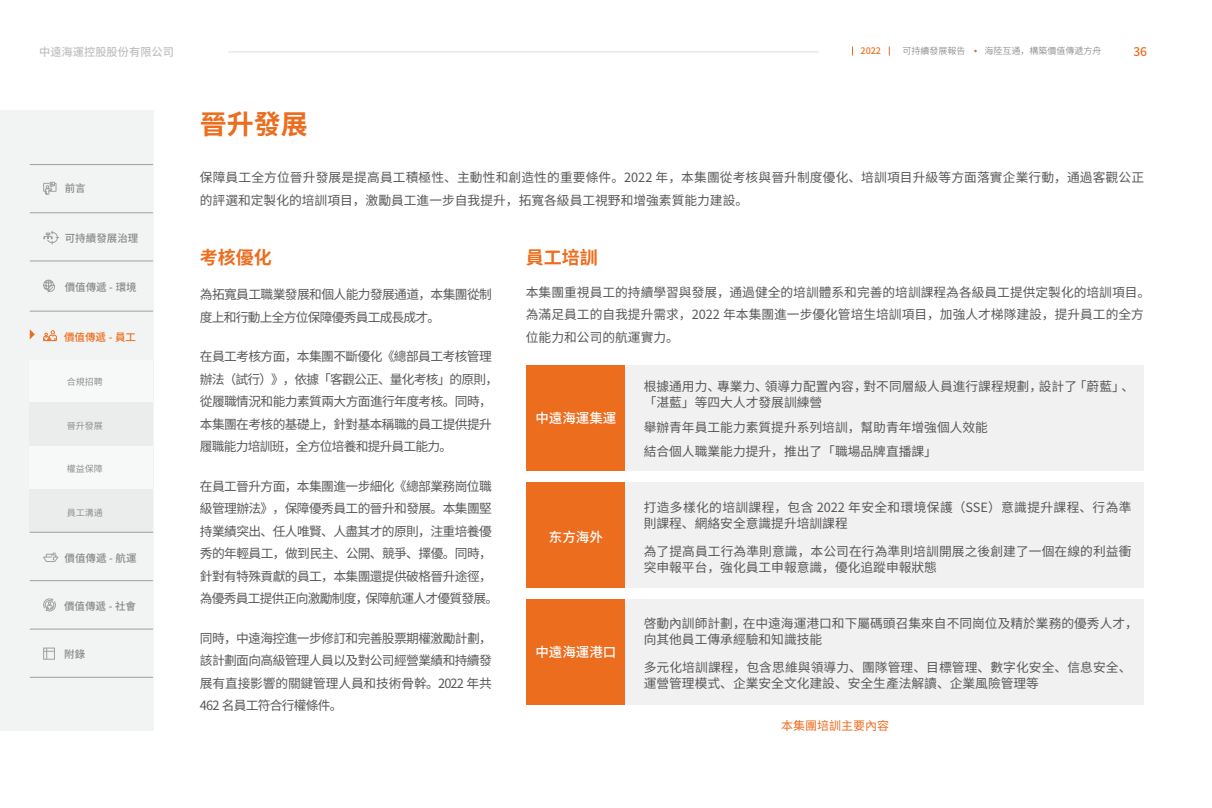
<style>
.page{position:relative;width:1212px;height:808px;background:#fff}
.page>*{position:absolute;margin:0;border:0;box-sizing:border-box;transform-origin:0 0}
.t1{font:700 27px "Source Han Sans SC";color:#ed6d1f}
.t2{font:700 18px "Source Han Sans SC";color:#ed6d1f}
.t3{font:500 13.5px "Source Han Sans SC";color:#fff}
.t4{font:12.75px/22.5px "Source Han Sans SC";color:#595757}
.t5{font:12.75px/22.5px "Source Han Sans SC";letter-spacing:-.045em;color:#595757}
.t6{font:12.75px/16.5px "Source Han Sans SC";letter-spacing:.03em;color:#595757}
.t7{font:12px "Source Han Sans SC";color:#ed6d1f}
.t8{font:500 12px "Source Han Sans SC";color:#ed6d1f}
.t9{font:500 11.25px "Source Han Sans SC";color:#bfc0c0}
.t10{font:500 10.5px "Source Han Sans SC";color:#898989}
.t11{font:500 10.5px "Source Han Sans SC";color:#ed6d1f}
.t12{font:300 9px "Source Han Sans SC";color:#727171}
.t13{font:9px "Source Han Sans SC";color:#898989}
.t14{font:500 9px "Source Han Sans SC";color:#ed6d1f}
</style>
<div class="page">
<div style="left:0;top:110px;width:153px;height:621px;background:#f2f3f3"></div>
<div style="left:30px;top:360px;width:123px;height:42px;background:#f7f8f8"></div>
<div style="left:30px;top:446px;width:123px;height:43px;background:#f7f8f8"></div>
<div style="left:30px;top:402px;width:123px;height:44px;background:#ebecec"></div>
<div style="left:30px;top:489px;width:123px;height:43px;background:#ebecec"></div>
<hr style="left:30px;top:164px;width:123px;height:1px;background:#9fa0a0">
<hr style="left:30px;top:532px;width:123px;height:1px;background:#9fa0a0">
<hr style="left:30px;top:580px;width:123px;height:1px;background:#9fa0a0">
<hr style="left:30px;top:629px;width:123px;height:1px;background:#9fa0a0">
<hr style="left:30px;top:677px;width:123px;height:1px;background:#9fa0a0">
<svg style="left:43px;top:182px;width:13px;height:13px"></svg>
<svg style="left:43px;top:598px;width:13px;height:14px"></svg>
<svg style="left:43px;top:553px;width:15px;height:9px"></svg>
<hr style="left:30px;top:261px;width:123px;height:1px;background:#9fa0a0">
<svg style="left:30px;top:329px;width:5px;height:10px"></svg>
<svg style="left:43px;top:280px;width:12px;height:13px"></svg>
<hr style="left:30px;top:311px;width:123px;height:1px;background:#9fa0a0">
<svg style="left:43px;top:330px;width:14px;height:11px"></svg>
<hr style="left:30px;top:212px;width:123px;height:1px;background:#9fa0a0">
<svg style="left:43px;top:230px;width:17px;height:15px"></svg>
<div style="left:43px;top:648px;width:12px;height:11px;border:1px solid #9fa0a0"></div>
<svg style="left:44px;top:648px;width:11px;height:11px"></svg>
<hr style="left:228px;top:52px;width:591px;height:1px;background:#dcdddd">
<div style="left:625px;top:366px;width:519px;height:105px;background:#f2f1f1"></div>
<div style="left:625px;top:482px;width:519px;height:105px;background:#f2f1f1"></div>
<div style="left:625px;top:600px;width:519px;height:105px;background:#f2f1f1"></div>
<div style="left:526px;top:366px;width:99px;height:105px;background:#ed6d1f"></div>
<div style="left:526px;top:482px;width:99px;height:105px;background:#ed6d1f"></div>
<div style="left:526px;top:600px;width:99px;height:105px;background:#ed6d1f"></div>
<p class="t9" style="left:39px;top:45px;width:136px">中遠海運控股股份有限公司</p>
<p class="t14" style="left:860px;top:46px;width:22px">2022</p>
<p class="t12" style="left:902px;top:46px;width:64px">可持續發展報告</p>
<p class="t12" style="left:984px;top:46px;width:118px">海陸互通，構築價值傳遞方舟</p>
<p class="t8" style="left:1133px;top:45px;width:15px">36</p>
<p class="t10" style="left:65px;top:182px;width:22px">前言</p>
<p class="t10" style="left:65px;top:232px;width:75px">可持續發展治理</p>
<p class="t10" style="left:65px;top:281px;width:73px">價值傳遞 - 環境</p>
<p class="t11" style="left:64px;top:331px;width:73px">價值傳遞 - 員工</p>
<p class="t13" style="left:67px;top:377px;width:37px">合規招聘</p>
<p class="t13" style="left:67px;top:420px;width:37px">晉升發展</p>
<p class="t13" style="left:67px;top:464px;width:37px">權益保障</p>
<p class="t13" style="left:67px;top:507px;width:37px">員工溝通</p>
<p class="t10" style="left:65px;top:552px;width:73px">價值傳遞 - 航運</p>
<p class="t10" style="left:64px;top:600px;width:73px">價值傳遞 - 社會</p>
<p class="t10" style="left:64px;top:649px;width:22px">附錄</p>
<h1 class="t1" style="left:200px;top:109px;width:109px">晉升發展</h1>
<p class="t4" style="left:200px;top:166px;width:946px">保障員工全方位晉升發展是提高員工積極性、主動性和創造性的重要條件。2022 年，本集團從考核與晉升制度優化、培訓項目升級等方面落實企業行動，通過客觀公正的評選和定製化的培訓項目，激勵員工進一步自我提升，拓寬各級員工視野和增強素質能力建設。</p>
<h2 class="t2" style="left:200px;top:248px;width:73px">考核優化</h2>
<p class="t5" style="left:200px;top:283px;width:294px">為拓寬員工職業發展和個人能力發展通道，本集團從制度上和行動上全方位保障優秀員工成長成才。</p>
<p class="t5" style="left:200px;top:345px;width:300px">在員工考核方面，本集團不斷優化《總部員工考核管理辦法（試行）》，依據「客觀公正、量化考核」的原則，從履職情況和能力素質兩大方面進行年度考核。同時，本集團在考核的基礎上，針對基本稱職的員工提供提升履職能力培訓班，全方位培養和提升員工能力。</p>
<p class="t5" style="left:200px;top:475px;width:300px">在員工晉升方面，本集團進一步細化《總部業務崗位職級管理辦法》，保障優秀員工的晉升和發展。本集團堅持業績突出、任人唯賢、人盡其才的原則，注重培養優秀的年輕員工，做到民主、公開、競爭、擇優。同時，針對有特殊貢獻的員工，本集團還提供破格晉升途徑，為優秀員工提供正向激勵制度，保障航運人才優質發展。</p>
<p class="t4" style="left:200px;top:627px;width:294px;text-align:justify">同時，中遠海控進一步修訂和完善股票期權激勵計劃，該計劃面向高級管理人員以及對公司經營業績和持續發展有直接影響的關鍵管理人員和技術骨幹。2022 年共462 名員工符合行權條件。</p>
<h2 class="t2" style="left:526px;top:248px;width:73px">員工培訓</h2>
<p class="t4" style="left:526px;top:281px;width:626px">本集團重視員工的持續學習與發展，通過健全的培訓體系和完善的培訓課程為各級員工提供定製化的培訓項目。為滿足員工的自我提升需求，2022 年本集團進一步優化管培生培訓項目，加強人才梯隊建設，提升員工的全方位能力和公司的航運實力。</p>
<p class="t3" style="left:535px;top:411px;width:82px">中遠海運集運</p>
<p class="t3" style="left:549px;top:529px;width:55px">东方海外</p>
<p class="t3" style="left:535px;top:645px;width:82px">中遠海運港口</p>
<p class="t4" style="left:644px;top:378px;width:492px;line-height:16.5px">根據通用力、專業力、領導力配置內容，對不同層級人員進行課程規劃，設計了「蔚藍」、「湛藍」等四大人才發展訓練營</p>
<p class="t4" style="left:644px;top:415px;width:346px;line-height:24.5px">舉辦青年員工能力素質提升系列培訓，幫助青年增強個人效能結合個人職業能力提升，推出了「職場品牌直播課」</p>
<p class="t6" style="left:644px;top:499px;width:489px">打造多樣化的培訓課程，包含 2022 年安全和環境保護（SSE）意識提升課程、行為準則課程、網絡安全意識提升培訓課程</p>
<p class="t4" style="left:644px;top:543px;width:489px;line-height:16.5px">為了提高員工行為準則意識，本公司在行為準則培訓開展之後創建了一個在線的利益衝突申報平台，強化員工申報意識，優化追蹤申報狀態</p>
<p class="t4" style="left:644px;top:615px;width:496px;line-height:16.5px">啓動內訓師計劃，在中遠海運港口和下屬碼頭召集來自不同崗位及精於業務的優秀人才，向其他員工傳承經驗和知識技能</p>
<p class="t4" style="left:644px;top:659px;width:489px;line-height:16.5px">多元化培訓課程，包含思維與領導力、團隊管理、目標管理、數字化安全、信息安全、運營管理模式、企業安全文化建設、安全生產法解讀、企業風險管理等</p>
<p class="t7" style="left:781px;top:719px;width:109px">本集團培訓主要內容</p>
</div>
